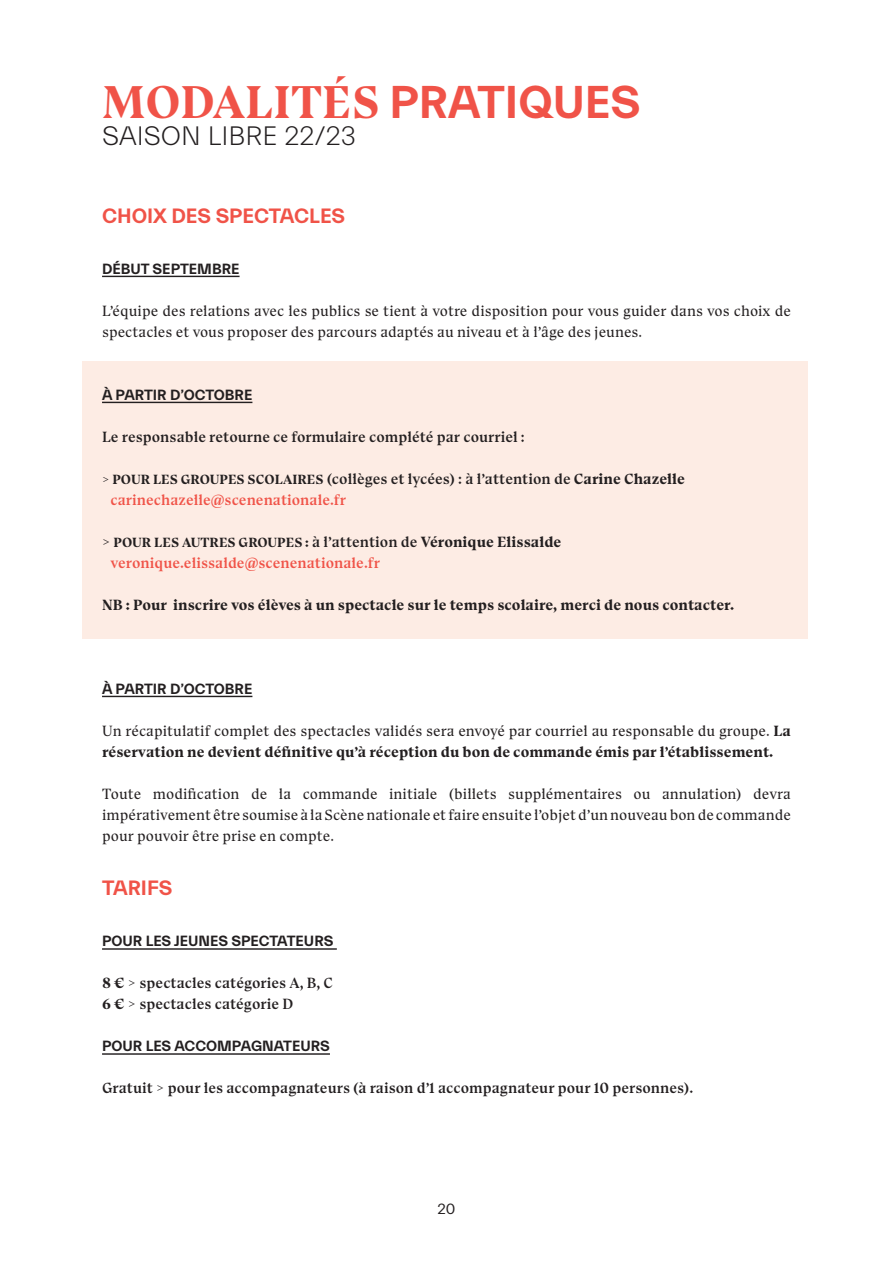
<style>
.page{position:relative;width:893px;height:1263px;background:#fff}
.page>*{position:absolute;margin:0;border:0;box-sizing:border-box;transform-origin:0 0}
.t1{font:700 46.5px "TRY Bluu Suuperstar";color:#f05348}
.t2{font:300 27px "Everett";color:#231f20}
.t3{font:700 21px "Everett";color:#f05348}
.t4{font:15px/21px "TRY Bluu Suuperstar";color:#231f20}
.t5{font:500 15px/21px "TRY Bluu Suuperstar";color:#231f20}
.t6{font:700 15px "Everett";color:#231f20}
.t7{font:700 15px "TRY Bluu Suuperstar";color:#231f20}
.t8{font:500 15px "TRY Bluu Suuperstar";color:#f05348}
.t9{font:15px "Everett";color:#231f20}
.t10{font:700 13.5px "TRY Bluu Suuperstar";color:#231f20}
.s1{font-family:"Everett"}
.s2{font-weight:700;font-size:13.5px}
.s3{font-weight:700}
.s4{color:#f05348}
.s5{font-size:15px}
.s6{font-weight:500;font-size:15px}
</style>
<div class="page">
<div style="left:83px;top:362px;width:725px;height:277px;background:#fdece4"></div>
<hr style="left:102px;top:276px;width:138px;height:1px;background:#231f20">
<hr style="left:102px;top:402px;width:150px;height:1px;background:#231f20">
<hr style="left:102px;top:696px;width:150px;height:1px;background:#231f20">
<hr style="left:102px;top:948px;width:235px;height:2px;background:#231f20">
<hr style="left:102px;top:1053px;width:228px;height:2px;background:#231f20">
<h1 class="t1" style="left:102px;top:74px;width:540px">MODALITÉS <span class="s1">PRATIQUES</span></h1>
<h2 class="t2" style="left:102px;top:122px;width:256px">SAISON LIBRE 22/23</h2>
<h3 class="t3" style="left:102px;top:204px;width:245px">CHOIX DES SPECTACLES</h3>
<p class="t6" style="left:102px;top:260px;width:139px">DÉBUT SEPTEMBRE</p>
<p class="t4" style="left:102px;top:300px;width:690px">L’équipe des relations avec les publics se tient à votre disposition pour vous guider dans vos choix de spectacles et vous proposer des parcours adaptés au niveau et à l’âge des jeunes.</p>
<p class="t6" style="left:102px;top:386px;width:152px">À PARTIR D’OCTOBRE</p>
<p class="t5" style="left:102px;top:426px;width:424px">Le responsable retourne ce formulaire complété par courriel :</p>
<p class="t5" style="left:111px;top:468px;width:576px;text-indent:-9px"><span class="s2">&gt; POUR LES GROUPES SCOLAIRES</span> (collèges et lycées) : à l’attention de <span class="s3">Carine Chazelle </span><span class="s4">carinechazelle@scenenationale.fr</span></p>
<p class="t10" style="left:102px;top:534px;width:461px"><span class="s5">&gt;</span> POUR LES AUTRES GROUPES : <span class="s6">à l’attention de</span> <span class="s5">Véronique Elissalde</span></p>
<p class="t8" style="left:111px;top:553px;width:271px">veronique.elissalde@scenenationale.fr</p>
<p class="t7" style="left:102px;top:595px;width:634px">NB : Pour inscrire vos élèves à un spectacle sur le temps scolaire, merci de nous contacter.</p>
<p class="t6" style="left:102px;top:680px;width:152px">À PARTIR D’OCTOBRE</p>
<p class="t4" style="left:102px;top:720px;width:690px">Un récapitulatif complet des spectacles validés sera envoyé par courriel au responsable du groupe. <span class="s3">La réservation ne devient définitive qu’à réception du bon de commande émis par l’établissement.</span></p>
<p class="t4" style="left:102px;top:783px;width:690px;text-align:justify">Toute modification de la commande initiale (billets supplémentaires ou annulation) devra impérativement être soumise à la Scène nationale et faire ensuite l’objet d’un nouveau bon de commande pour pouvoir être prise en compte.</p>
<h3 class="t3" style="left:102px;top:877px;width:72px">TARIFS</h3>
<p class="t6" style="left:102px;top:933px;width:233px">POUR LES JEUNES SPECTATEURS</p>
<p class="t5" style="left:102px;top:972px;width:233px"><span class="s3">8 €</span> &gt; spectacles catégories A, B, C<br><span class="s3">6 €</span> &gt; spectacles catégorie D</p>
<p class="t6" style="left:102px;top:1038px;width:229px">POUR LES ACCOMPAGNATEURS</p>
<p class="t5" style="left:102px;top:1077px;width:593px">Gratuit &gt; pour les accompagnateurs (à raison d’1 accompagnateur pour 10 personnes).</p>
<p class="t9" style="left:437px;top:1200px;width:19px">20</p>
</div>
